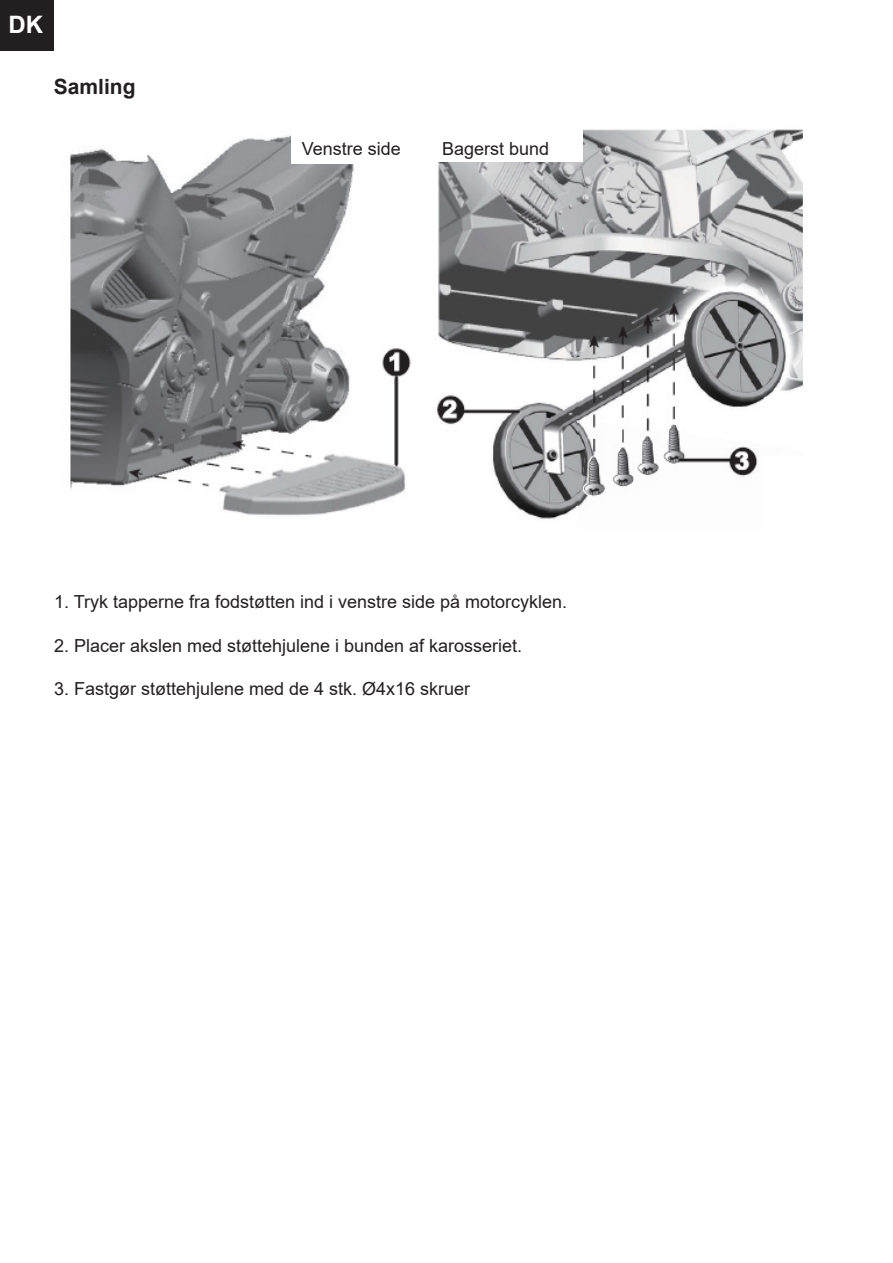
<style>
.page{position:relative;width:893px;height:1263px;background:#fff}
.page>*{position:absolute;margin:0;border:0;box-sizing:border-box;transform-origin:0 0}
.t1{font:700 24px "Arial";color:#fff}
.t2{font:700 21px "Arial";color:#231f20}
.t3{font:18px "Arial";color:#231f20}
</style>
<div class="page">
<div style="left:0;top:0;width:53px;height:51px;background:#231f20"></div>
<img style="left:70px;top:129px;width:733px;height:390px">
<div style="left:291px;top:122px;width:113px;height:42px;background:#fff"></div>
<div style="left:427px;top:120px;width:156px;height:42px;background:#fff"></div>
<p class="t1" style="left:9px;top:8px;width:36px">DK</p>
<p class="t2" style="left:54px;top:72px;width:83px">Samling</p>
<p class="t3" style="left:302px;top:136px;width:101px">Venstre side</p>
<p class="t3" style="left:442px;top:136px;width:109px">Bagerst bund</p>
<p class="t3" style="left:54px;top:590px;width:515px">1. Tryk tapperne fra fodstøtten ind i venstre side på motorcyklen.</p>
<p class="t3" style="left:54px;top:633px;width:470px">2. Placer akslen med støttehjulene i bunden af karosseriet.</p>
<p class="t3" style="left:54px;top:676px;width:418px">3. Fastgør støttehjulene med de 4 stk. Ø4x16 skruer</p>
</div>
